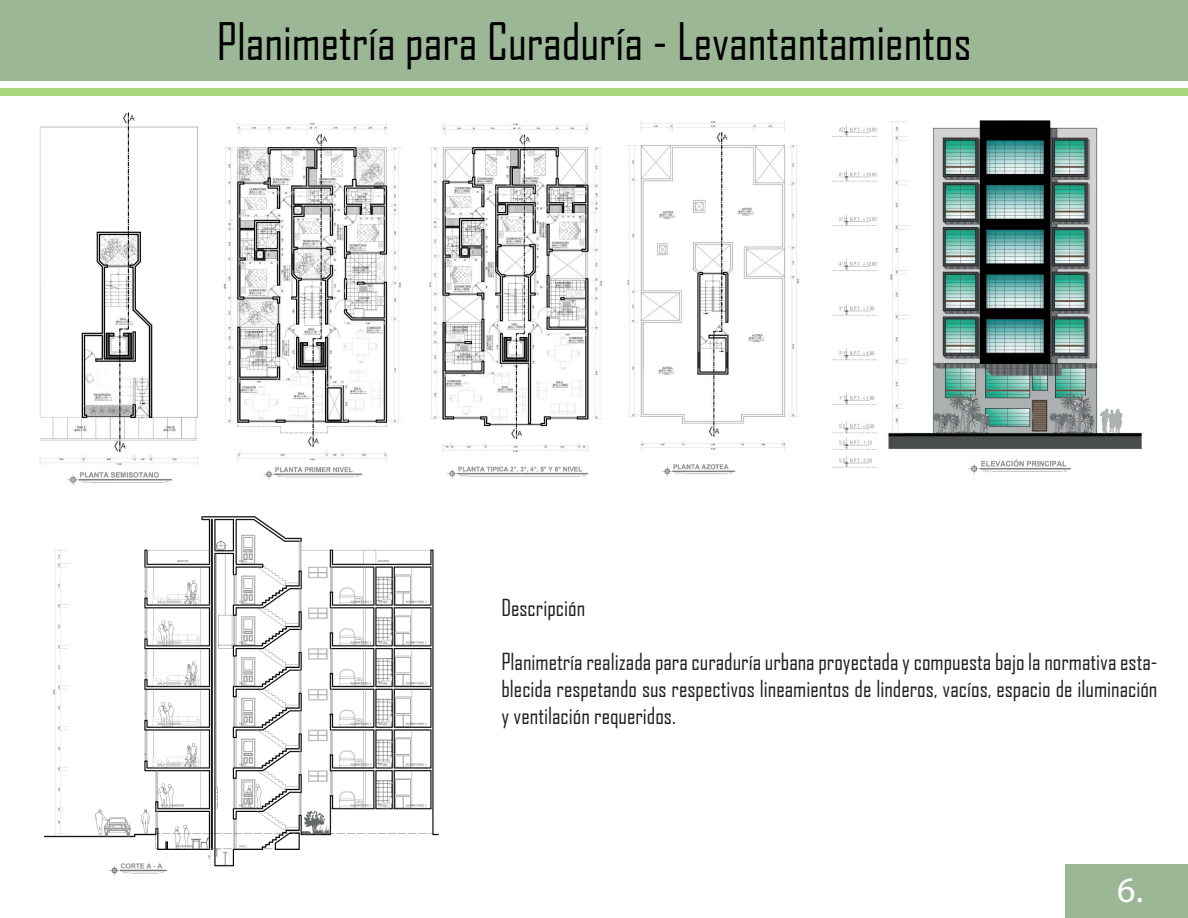
<style>
.page{position:relative;width:1188px;height:918px;background:#fff}
.page>*{position:absolute;margin:0;border:0;box-sizing:border-box;transform-origin:0 0}
.t1{font:49.5px "Agency FB";color:#000001}
.t2{font:36px "Myriad Pro";color:#fff}
.t3{font:22.5px/27px "Agency FB";color:#231f20;text-align:justify}
</style>
<div class="page">
<img style="left:39px;top:112px;width:159px;height:374px">
<img style="left:223px;top:122px;width:179px;height:358px">
<img style="left:627px;top:121px;width:172px;height:356px">
<img style="left:43px;top:516px;width:396px;height:360px">
<img style="left:832px;top:120px;width:310px;height:355px">
<img style="left:429px;top:123px;width:174px;height:356px">
<div style="left:0;top:0;width:1188px;height:81px;background:#9bb796"></div>
<div style="left:0;top:88px;width:1188px;height:7px;background:#a9d57b"></div>
<div style="left:1065px;top:864px;width:123px;height:54px;background:#9bb796"></div>
<h1 class="t1" style="left:217px;top:11px;width:756px">Planimetría para Curaduría - Levantantamientos</h1>
<p class="t3" style="left:501px;top:594px;width:85px">Descripción</p>
<p class="t3" style="left:501px;top:648px;width:658px">Planimetría realizada para curaduría urbana proyectada y compuesta bajo la normativa esta&shy;blecida respetando sus respectivos lineamientos de linderos, vacíos, espacio de iluminación y ventilación requeridos.</p>
<h2 class="t2" style="left:1117px;top:868px;width:27px">6.</h2>
</div>
